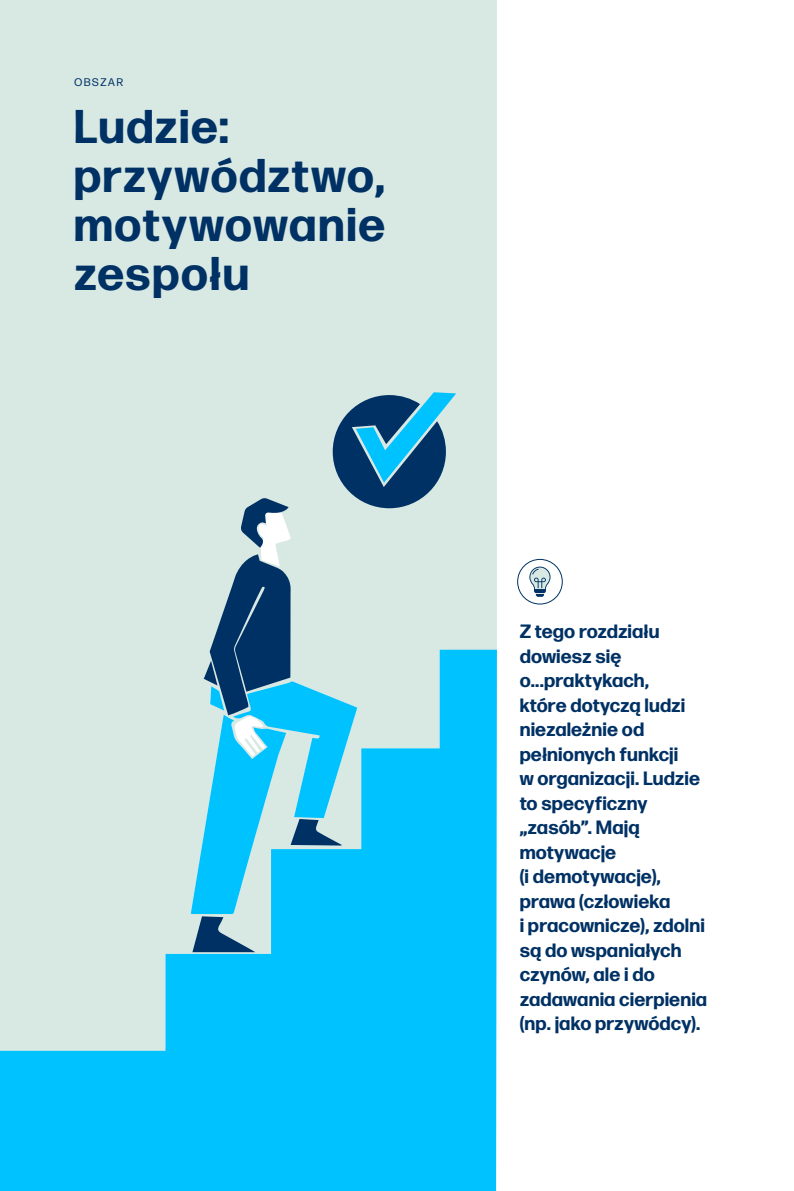
<style>
.page{position:relative;width:794px;height:1191px;background:#fff}
.page>*{position:absolute;margin:0;border:0;box-sizing:border-box;transform-origin:0 0}
.t1{font:700 47.25px/49px "Forma DJR Display";letter-spacing:.045em;color:#003164}
.t2{font:700 19.25px/24.5px "Forma DJR Text";letter-spacing:.005em;color:#003164}
.t3{font:11.03px "Forma DJR Display";letter-spacing:.16em;color:#003164}
</style>
<div class="page">
<div style="left:0;top:0;width:497px;height:649px;background:#d8e8e3"></div>
<svg style="left:0;top:649px;width:497px;height:542px;background:#55d1f3"></svg>
<svg style="left:191px;top:392px;width:265px;height:560px;background:#75c4dc"></svg>
<svg style="left:529px;top:566px;width:21px;height:31px"></svg>
<div style="left:517px;top:559px;width:46px;height:45px;border:1px solid #003164;border-radius:50%"></div>
<p class="t3" style="left:74px;top:76px;width:50px">OBSZAR</p>
<h1 class="t1" style="left:74px;top:101px;width:312px">Ludzie: przywództwo, motywowanie zespołu</h1>
<p class="t2" style="left:519px;top:618px;width:189px">Z tego rozdziału dowiesz się o...praktykach,<br>które dotyczą ludzi niezależnie od pełnionych funkcji<br>w organizacji. Ludzie to specyficzny „zasób”. Mają motywacje<br>(i demotywacje), prawa (człowieka<br>i pracownicze), zdolni są do wspaniałych czynów, ale i do zadawania cierpienia (np. jako przywódcy).</p>
</div>
